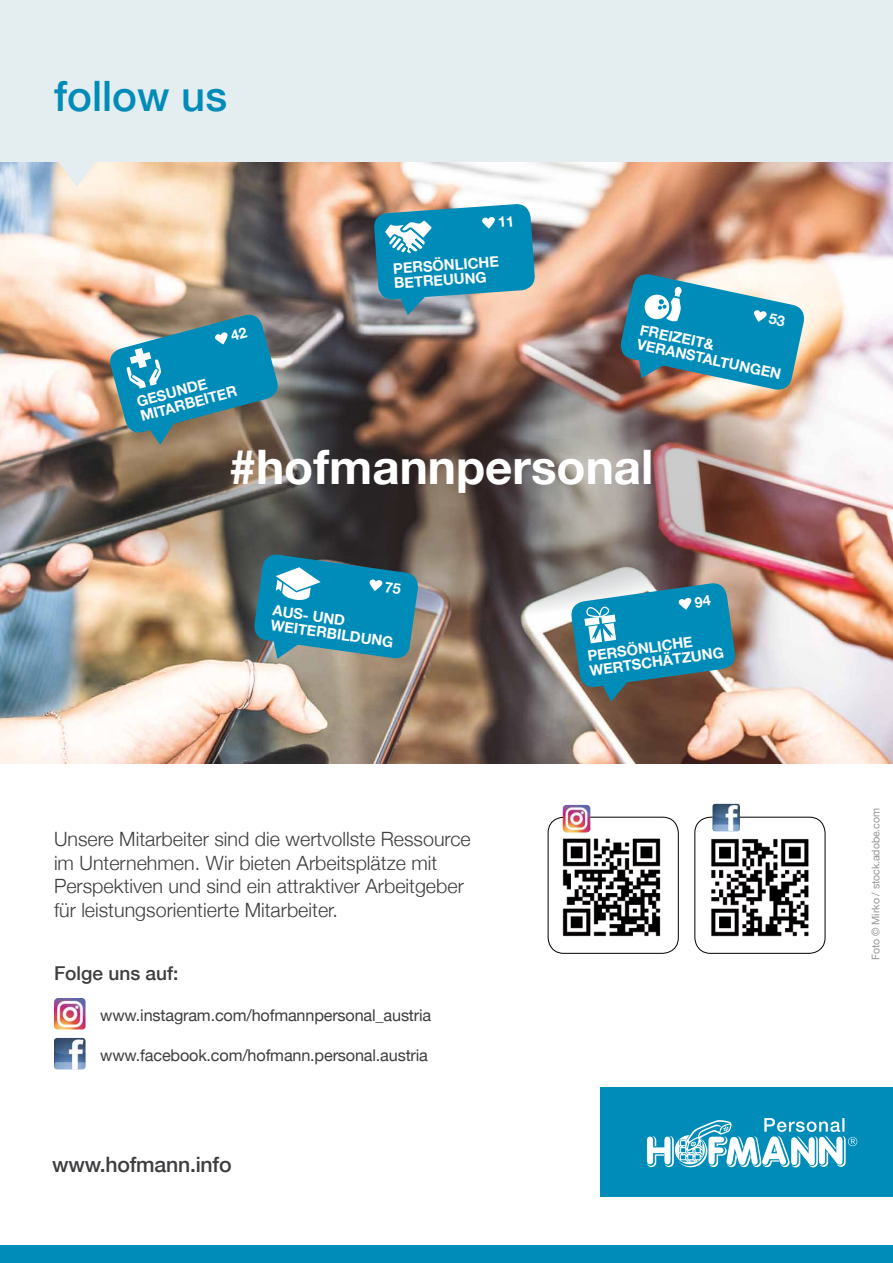
<style>
.page{position:relative;width:893px;height:1263px;background:#fff}
.page>*{position:absolute;margin:0;border:0;box-sizing:border-box;transform-origin:0 0}
.t1{font:700 47.55px "Helvetica Neue";color:#fff}
.t2{font:500 41.85px "Helvetica Neue";color:#008cb9}
.t3{font:500 21.15px "Helvetica Neue";letter-spacing:-.01em;color:#3e3d40}
.t4{font:300 19.65px/23.7px "Helvetica Neue";color:#3e3d40}
.t5{font:500 19.05px "Helvetica Neue";color:#3e3d40}
.t6{font:16.2px "Helvetica Neue";letter-spacing:-.01em;color:#3e3d40}
.t7{font:700 14.7px/14.7px "Helvetica Neue";color:#fff}
.t8{font:10.65px "Helvetica Neue";letter-spacing:-.01em;color:#969799}
</style>
<div class="page">
<div style="left:0;top:1245px;width:893px;height:18px;background:#008cb9"></div>
<img style="left:0;top:162px;width:893px;height:601px">
<img style="left:86px;top:342px;width:705px;height:278px">
<div style="left:0;top:0;width:893px;height:162px;background:#e4edef"></div>
<svg style="left:54px;top:162px;width:46px;height:25px"></svg>
<img style="left:54px;top:1038px;width:32px;height:31px">
<img style="left:54px;top:998px;width:32px;height:31px">
<div style="left:548px;top:817px;width:130px;height:136px;border:1px solid #000;border-radius:16px"></div>
<div style="left:695px;top:817px;width:130px;height:136px;border:1px solid #000;border-radius:16px"></div>
<img style="left:711px;top:831px;width:98px;height:106px">
<img style="left:562px;top:829px;width:99px;height:108px">
<img style="left:563px;top:805px;width:27px;height:27px">
<img style="left:712px;top:804px;width:28px;height:27px">
<div style="left:600px;top:1087px;width:293px;height:110px;background:#008cb9"></div>
<svg style="left:647px;top:1118px;width:210px;height:49px"></svg>
<svg style="left:570px;top:581px;width:167px;height:121px;background:#3c8da5"></svg>
<svg style="left:253px;top:553px;width:167px;height:107px;background:#2889a6"></svg>
<svg style="left:618px;top:272px;width:189px;height:120px;background:#4d9bb1"></svg>
<svg style="left:107px;top:312px;width:174px;height:133px;background:#478c9d"></svg>
<svg style="left:373px;top:203px;width:163px;height:112px;background:#3d99b5"></svg>
<h2 class="t2" style="left:54px;top:71px;width:175px">follow us</h2>
<p class="t7" style="left:135px;top:394px;width:51px;rotate:-15deg">Ges unde<br>Mit arbeiter</p>
<p class="t7" style="left:393px;top:261px;width:107px;rotate:-4deg">PERSÖNLICHE<br>BETREUUNG</p>
<p class="t7" style="left:642px;top:322px;width:19px;rotate:12deg">Freizeit<br>Ver</p>
<p class="t7" style="left:671px;top:328px;width:119px;text-indent:36px;rotate:12deg">&amp;<br>anst altu nge n</p>
<h1 class="t1" style="left:230px;top:438px;width:425px">#hofmannpersonal</h1>
<p class="t7" style="left:274px;top:603px;width:62px;rotate:8deg">Aus- und<br>Weiterbi</p>
<p class="t7" style="left:342px;top:627px;width:52px;rotate:8deg">ldu ng</p>
<p class="t4" style="left:54px;top:827px;width:418px">Unsere Mitarbeiter sind die wertvollste Ressource im Unternehmen. Wir bieten Arbeitsplätze mit Perspektiven und sind ein attraktiver Arbeitgeber für leistungsorientierte Mitarbeiter.</p>
<p class="t5" style="left:54px;top:962px;width:126px">Folge uns auf:</p>
<p class="t6" style="left:100px;top:1006px;width:332px">www.instagram.com/hofmannpersonal_austria</p>
<p class="t6" style="left:100px;top:1045px;width:329px">www.facebook.com/hofmann.personal.austria</p>
<p class="t3" style="left:52px;top:1152px;width:181px">www.hofmann.info</p>
<p class="t7" style="left:587px;top:648px;width:20px;rotate:-8deg">Pers</p>
<p class="t7" style="left:626px;top:643px;width:22px;rotate:-8deg">önliche</p>
<p class="t7" style="left:589px;top:663px;width:24px;rotate:-8deg">Wertsch</p>
<p class="t7" style="left:662px;top:653px;width:20px;rotate:-8deg">ätzu</p>
<p class="t8" style="left:869px;top:960px;width:153px;rotate:-90deg">Foto © Mirko / stock.adobe.com</p>
</div>
